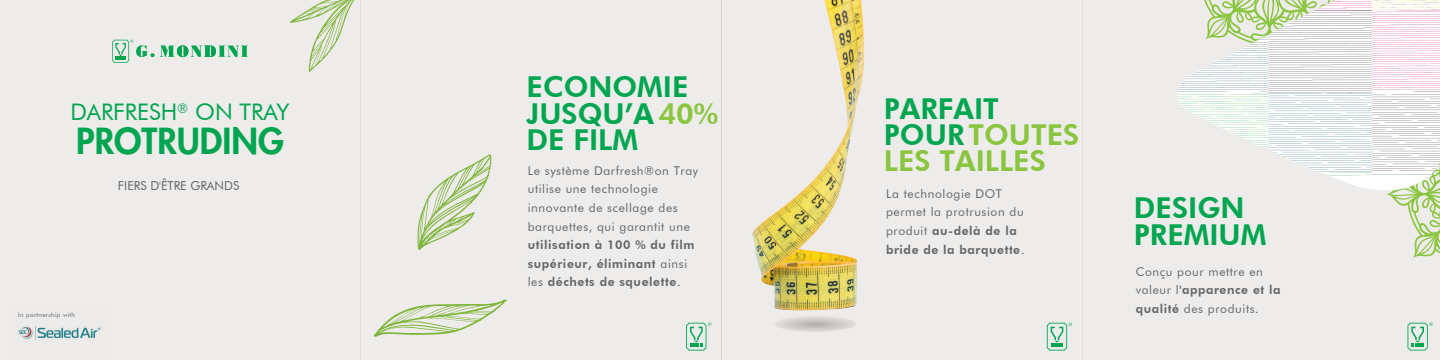
<style>
.page{position:relative;width:1440px;height:360px;background:#fff}
.page>*{position:absolute;margin:0;border:0;box-sizing:border-box;transform-origin:0 0}
.t1{font:800 34.98px "Futura Std";color:#00a54f}
.t2{font:800 28.8px/26.3px "Futura BT";color:#00a54f}
.t3{font:800 28.8px/26.3px "Futura BT";color:#8ac53f}
.t4{font:22.86px "Futura BT";color:#00a54f}
.t5{font:12.3px "Futura BT";color:#626767}
.t6{font:12.09px/18.6px "Futura BT";letter-spacing:.05em;color:#626767}
.t7{font:800 12.09px/18.6px "Futura BT";letter-spacing:.05em;color:#626767}
.t8{font:6.3px "Futura BT";letter-spacing:.05em;color:#626767}
.s1{color:#8ac53f}
.s2{font-weight:400}
.s3{color:#00a54f}
.s4{font-weight:800}
</style>
<div class="page">
<div style="left:0;top:0;width:360px;height:360px;background:#edeceb"></div>
<svg style="left:112px;top:40px;width:136px;height:23px"></svg>
<img style="left:18px;top:325px;width:83px;height:15px">
<div style="left:361px;top:0;width:360px;height:360px;background:#edeceb"></div>
<hr style="left:361px;top:0;width:1px;height:360px;background:#b1ada8">
<svg style="left:686px;top:322px;width:25px;height:29px"></svg>
<svg style="left:290px;top:0;width:72px;height:72px"></svg>
<svg style="left:374px;top:299px;width:133px;height:38px"></svg>
<svg style="left:417px;top:154px;width:74px;height:96px"></svg>
<svg style="left:723px;top:0;width:358px;height:360px;background:#eae7dc"></svg>
<hr style="left:722px;top:0;width:1px;height:360px;background:#b1ada8">
<svg style="left:1047px;top:322px;width:25px;height:29px"></svg>
<svg style="left:774px;top:316px;width:82px;height:16px"></svg>
<div style="left:1082px;top:0;width:358px;height:360px;background:#edeceb"></div>
<svg style="left:1407px;top:322px;width:25px;height:29px"></svg>
<svg style="left:1395px;top:201px;width:45px;height:57px"></svg>
<img style="left:1177px;top:0;width:263px;height:201px">
<h3 class="t4" style="left:71px;top:98px;width:220px">DARFRESH<sup>®</sup> ON TRAY</h3>
<h1 class="t1" style="left:76px;top:119px;width:209px">PROTRUDING</h1>
<p class="t5" style="left:118px;top:178px;width:123px">FIERS D'ÊTRE GRANDS</p>
<p class="t8" style="left:18px;top:311px;width:58px">In partnership with</p>
<h2 class="t2" style="left:526px;top:74px;width:193px">ECONOMIE<br>JUSQU’A <span class="s1">40%<br></span>DE FILM</h2>
<p class="t6" style="left:528px;top:161px;width:172px">Le système Darfresh®on Tray utilise une technologie innovante de scellage des barquettes, qui garantit une</p>
<p class="t7" style="left:528px;top:235px;width:168px">utilisation à 100 % du film supérieur, éliminant <span class="s2">ainsi les</span> déchets de squelette<span class="s2">.</span></p>
<h2 class="t3" style="left:884px;top:95px;width:197px"><span class="s3">PARFAIT<br>POUR</span>TOUTES<br>LES TAILLES</h2>
<p class="t6" style="left:886px;top:184px;width:140px">La technologie DOT permet la protrusion du produit <span class="s4">au-delà de la bride de la barquette</span>.</p>
<h2 class="t2" style="left:1134px;top:195px;width:134px">DESIGN<br>PREMIUM</h2>
<p class="t6" style="left:1136px;top:262px;width:146px">Conçu pour mettre en valeur l<span class="s4">'apparence et la qualité</span> des produits.</p>
</div>
